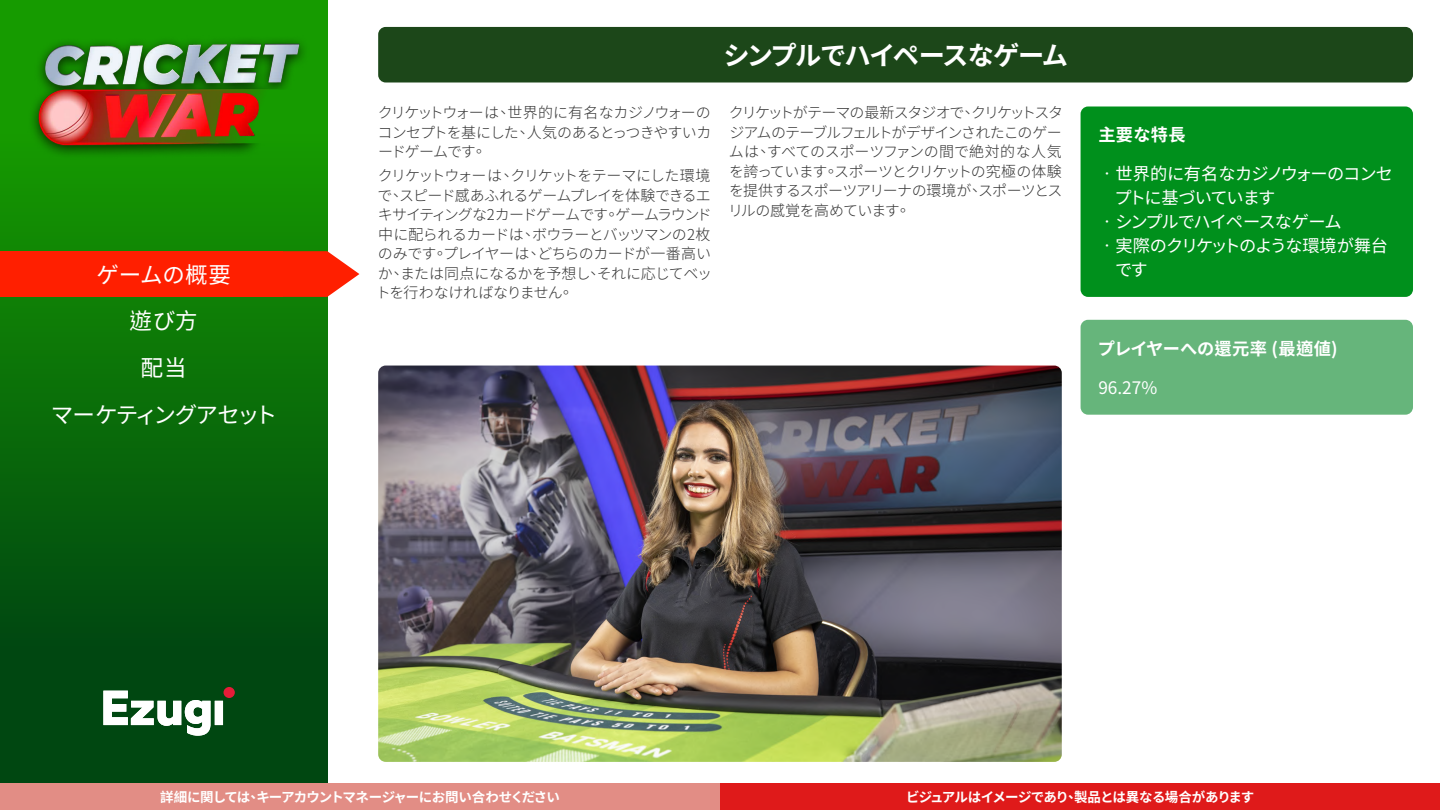
<style>
.page{position:relative;width:1440px;height:810px;background:#fff}
.page>*{position:absolute;margin:0;border:0;box-sizing:border-box;transform-origin:0 0}
.t1{font:700 26.25px "Noto Sans CJ Ktc";letter-spacing:-.065em;color:#fff}
.t2{font:22.5px/46.8px "Noto Sans CJ Ktc";letter-spacing:-.03em;color:#fff;text-align:center}
.t3{font:17.25px/24px "Noto Sans CJ Ktc";letter-spacing:-.055em;color:#fff}
.t4{font:17.25px/24px "Noto Sans CJ Ktc";letter-spacing:-.075em;color:#fff}
.t5{font:700 17.25px "Noto Sans CJ Ktc";letter-spacing:.005em;color:#fff}
.t6{font:300 15px/19.5px "Noto Sans CJ Ktc";letter-spacing:-.045em;color:#333;text-align:justify}
.t7{font:700 13.5px "Noto Sans CJ Ktc";letter-spacing:-.06em;color:#fff}
</style>
<div class="page">
<div style="left:0;top:783px;width:720px;height:27px;background:#e28d85"></div>
<div style="left:720px;top:783px;width:720px;height:27px;background:#df1a1a"></div>
<div style="left:0;top:0;width:327px;height:783px;background:linear-gradient(to bottom,#19a600,#003b14)"></div>
<img style="left:27px;top:36px;width:283px;height:123px">
<div style="left:224px;top:687px;width:11px;height:11px;background:#e51c38;border-radius:50%"></div>
<svg style="left:103px;top:691px;width:120px;height:45px"></svg>
<img style="left:378px;top:366px;width:684px;height:396px">
<div style="left:1081px;top:106px;width:332px;height:191px;background:#00901c;border-radius:8px"></div>
<div style="left:1081px;top:320px;width:332px;height:95px;background:#66b57b;border-radius:8px"></div>
<div style="left:0;top:251px;width:283px;height:46px;background:#ff1f00"></div>
<svg style="left:283px;top:251px;width:76px;height:46px"></svg>
<div style="left:378px;top:27px;width:1035px;height:56px;background:#1c4719;border-radius:8px"></div>
<h2 class="t2" style="left:51px;top:252px;width:228px">ゲームの概要<br>遊び方<br>配当<br>マーケティングアセット</h2>
<p class="t6" style="left:377px;top:104px;width:335px">クリケットウォーは、世界的に有名なカジノウォーのコンセプトを基にした、人気のあるとっつきやすいカードゲームです。</p>
<p class="t6" style="left:376px;top:167px;width:338px">クリケットウォーは、クリケットをテーマにした環境で、スピード感あふれるゲームプレイを体験できるエキサイティングな2カードゲームです。ゲームラウンド中に配られるカードは、ボウラーとバッツマンの2枚のみです。プレイヤーは、どちらのカードが一番高いか、または同点になるかを予想し、それに応じてベットを行わなければなりません。</p>
<h1 class="t1" style="left:723px;top:41px;width:346px">シンプルでハイペースなゲーム</h1>
<p class="t6" style="left:728px;top:104px;width:336px">クリケットがテーマの最新スタジオで、クリケットスタジアムのテーブルフェルトがデザインされたこのゲームは、すべてのスポーツファンの間で絶対的な人気を誇っています。スポーツとクリケットの究極の体験を提供するスポーツアリーナの環境が、スポーツとスリルの感覚を高めています。</p>
<p class="t5" style="left:1098px;top:125px;width:89px">主要な特長</p>
<p class="t3" style="left:1098px;top:162px;width:296px">•世界的に有名なカジノウォーのコンセ　プトに基づいています</p>
<p class="t3" style="left:1098px;top:210px;width:245px">•シンプルでハイペースなゲーム</p>
<p class="t4" style="left:1098px;top:234px;width:291px">•実際のクリケットのような環境が舞台　です</p>
<p class="t5" style="left:1098px;top:339px;width:241px">プレイヤーへの還元率 (最適値)</p>
<p class="t3" style="left:1098px;top:376px;width:60px">96.27%</p>
<p class="t7" style="left:160px;top:789px;width:401px">詳細に関しては、キーアカウントマネージャーにお問い合わせください</p>
<p class="t7" style="left:906px;top:789px;width:350px">ビジュアルはイメージであり、製品とは異なる場合があります</p>
</div>
